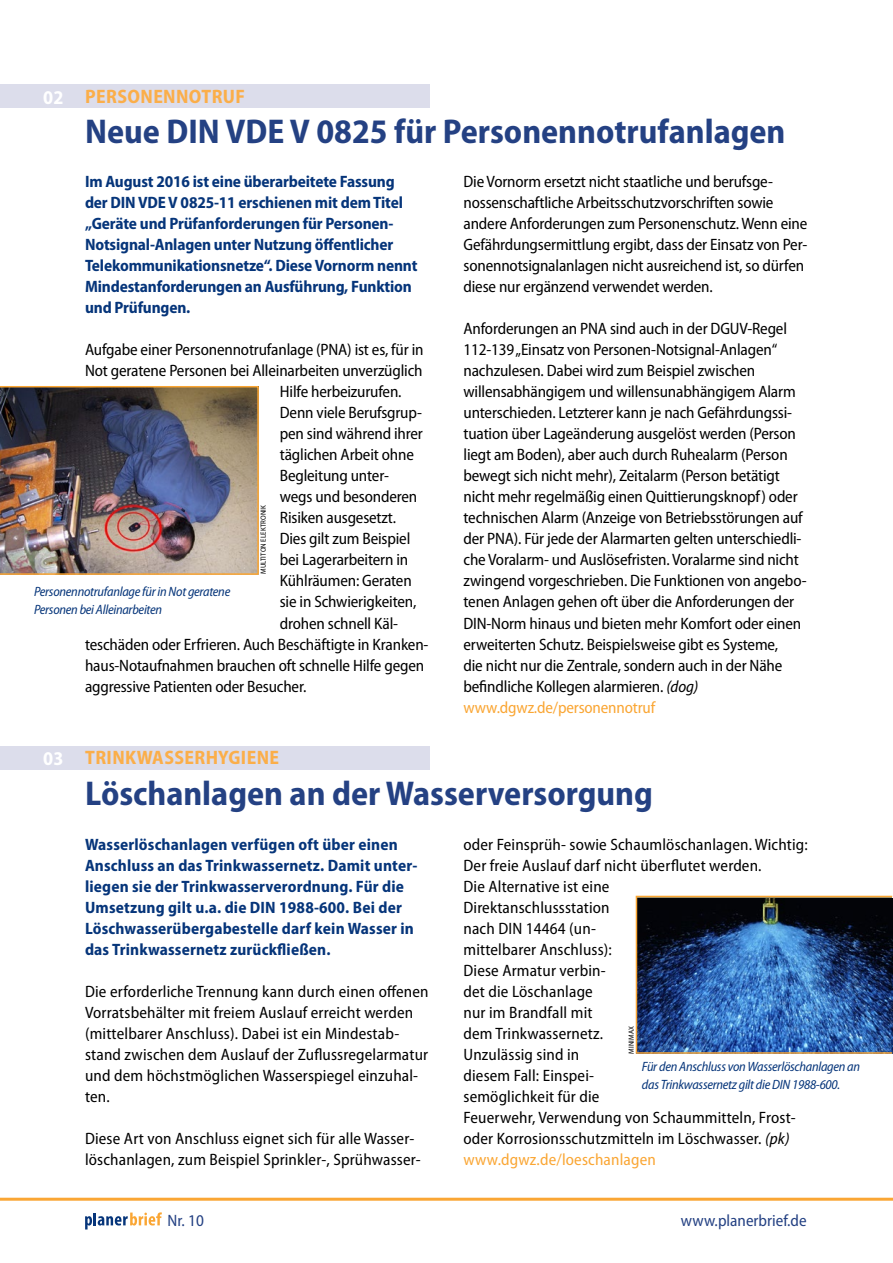
<style>
.page{position:relative;width:893px;height:1263px;background:#fff}
.page>*{position:absolute;margin:0;border:0;box-sizing:border-box;transform-origin:0 0}
.t1{font:700 semi-condensed 34.5px "Myriad Pro";color:#244183}
.t2{font:700 semi-condensed 19.5px "Myriad Pro";letter-spacing:.02em;color:#fbae49}
.t3{font:700 semi-condensed 19.5px "Myriad Pro";color:#fff}
.t4{font:semi-condensed 16.5px/21px "Myriad Pro";letter-spacing:-.01em;color:#000}
.t5{font:semi-condensed 16.5px/21px "Myriad Pro";letter-spacing:.01em;color:#000}
.t6{font:700 semi-condensed 16.5px/21px "Myriad Pro";letter-spacing:-.01em;color:#06357a}
.t7{font:700 semi-condensed 16.5px/21px "Myriad Pro";letter-spacing:.01em;color:#06357a}
.t8{font:semi-condensed 16.5px "Myriad Pro";color:#244183}
.t9{font:italic semi-condensed 13.5px/18px "Myriad Pro";letter-spacing:-.02em;color:#06357a}
.t10{font:semi-condensed 7.5px "Myriad Pro";letter-spacing:.015em;color:#000}
.s1{font-style:italic}
.s2{color:#faa634}
</style>
<div class="page">
<hr style="left:0;top:1198px;width:893px;height:3px;background:#faa634">
<div style="left:0;top:85px;width:429px;height:23px;background:#dcddeb"></div>
<svg style="left:85px;top:1212px;width:77px;height:17px"></svg>
<div style="left:0;top:746px;width:429px;height:23px;background:#dcddeb"></div>
<img style="left:0;top:386px;width:259px;height:189px">
<img style="left:637px;top:898px;width:255px;height:154px">
<hr style="left:636px;top:896px;width:256px;height:1px;background:#faa634">
<hr style="left:636px;top:1052px;width:256px;height:2px;background:#faa634">
<hr style="left:636px;top:897px;width:1px;height:156px;background:#faa634">
<p class="t2" style="left:85px;top:85px;width:161px">PERSONENNOTRUF</p>
<h1 class="t1" style="left:85px;top:112px;width:702px">Neue DIN VDE V 0825 für Personennotrufanlagen</h1>
<p class="t4" style="left:463px;top:172px;width:345px">Die Vornorm ersetzt nicht staatliche und berufsge&shy;nossenschaftliche Arbeitsschutzvorschriften sowie andere Anforderungen zum Personenschutz. Wenn eine Gefährdungsermittlung ergibt, dass der Einsatz von Per&shy;sonennotsignalanlagen nicht ausreichend ist, so dürfen diese nur ergänzend verwendet werden.</p>
<p class="t4" style="left:463px;top:319px;width:345px">Anforderungen an PNA sind auch in der DGUV-Regel 112-139 „Einsatz von Personen-Notsignal-Anlagen“ nachzulesen. Dabei wird zum Beispiel zwischen willensabhängigem und willensunabhängigem Alarm unterschieden. Letzterer kann je nach Gefährdungssi&shy;tuation über Lageänderung ausgelöst werden (Person liegt am Boden), aber auch durch Ruhealarm (Person bewegt sich nicht mehr), Zeitalarm (Person betätigt nicht mehr regelmäßig einen Quittierungsknopf) oder technischen Alarm (Anzeige von Betriebsstörungen auf der PNA). Für jede der Alarmarten gelten unterschiedli&shy;che Voralarm- und Auslösefristen. Voralarme sind nicht zwingend vorgeschrieben. Die Funktionen von angebo&shy;tenen Anlagen gehen oft über die Anforderungen der DIN-Norm hinaus und bieten mehr Komfort oder einen erweiterten Schutz. Beispielsweise gibt es Systeme,<br>die nicht nur die Zentrale, sondern auch in der Nähe befindliche Kollegen alarmieren. <span class="s1">(dog) </span><span class="s2">www.dgwz.de/personennotruf</span></p>
<p class="t3" style="left:43px;top:86px;width:22px">02</p>
<p class="t6" style="left:85px;top:172px;width:334px">Im August 2016 ist eine überarbeitete Fassung der DIN VDE V 0825-11 erschienen mit dem Titel „Geräte und Prüfanforderungen für Personen-Notsignal-Anlagen unter Nutzung öffentlicher Telekommunikationsnetze“. Diese Vornorm nennt Mindestanforderungen an Ausführung, Funktion und Prüfungen.</p>
<p class="t4" style="left:85px;top:340px;width:340px">Aufgabe einer Personennotrufanlage (PNA) ist es, für in</p>
<p class="t4" style="left:85px;top:361px;width:339px">Not geratene Personen bei Alleinarbeiten unverzüglich</p>
<p class="t4" style="left:280px;top:382px;width:123px">Hilfe herbeizurufen.</p>
<p class="t4" style="left:280px;top:403px;width:144px">Denn viele Berufsgrup-</p>
<p class="t4" style="left:280px;top:424px;width:145px">pen sind während ihrer</p>
<p class="t4" style="left:280px;top:445px;width:136px">täglichen Arbeit ohne</p>
<p class="t4" style="left:280px;top:466px;width:111px">Begleitung unter-</p>
<p class="t4" style="left:280px;top:487px;width:139px">wegs und besonderen</p>
<p class="t4" style="left:280px;top:508px;width:118px">Risiken ausgesetzt.</p>
<p class="t4" style="left:280px;top:529px;width:132px">Dies gilt zum Beispiel</p>
<p class="t4" style="left:280px;top:550px;width:130px">bei Lagerarbeitern in</p>
<p class="t4" style="left:280px;top:571px;width:133px">Kühlräumen: Geraten</p>
<p class="t4" style="left:280px;top:592px;width:138px">sie in Schwierigkeiten,</p>
<p class="t4" style="left:280px;top:613px;width:120px">drohen schnell Käl-</p>
<p class="t4" style="left:85px;top:634px;width:345px">teschäden oder Erfrieren. Auch Beschäftigte in Kranken-</p>
<p class="t4" style="left:85px;top:655px;width:341px">haus-Notaufnahmen brauchen oft schnelle Hilfe gegen</p>
<p class="t4" style="left:85px;top:676px;width:223px">aggressive Patienten oder Besucher.</p>
<p class="t10" style="left:259px;top:574px;width:71px;rotate:-90deg">MULTITON ELEKTRONIK</p>
<p class="t9" style="left:34px;top:582px;width:198px">Personennotrufanlage für in Not geratene<br>Personen bei Alleinarbeiten</p>
<p class="t3" style="left:43px;top:748px;width:22px">03</p>
<p class="t2" style="left:85px;top:747px;width:195px">TRINKWASSERHYGIENE</p>
<h1 class="t1" style="left:85px;top:774px;width:569px">Löschanlagen an der Wasserversorgung</h1>
<p class="t5" style="left:463px;top:834px;width:346px">oder Feinsprüh- sowie Schaumlöschanlagen. Wichtig:<br>Der freie Auslauf darf nicht überflutet werden.<br>Die Alternative ist eine<br>Direktanschlussstation<br>nach DIN 14464 (un-<br>mittelbarer Anschluss):<br>Diese Armatur verbin-<br>det die Löschanlage<br>nur im Brandfall mit<br>dem Trinkwassernetz.<br>Unzulässig sind in<br>diesem Fall: Einspei-<br>semöglichkeit für die<br>Feuerwehr, Verwendung von Schaummitteln, Frost&shy;oder Korrosionsschutzmitteln im Löschwasser. <span class="s1">(pk) </span><span class="s2">www.dgwz.de/loeschanlagen</span></p>
<p class="t7" style="left:85px;top:834px;width:334px">Wasserlöschanlagen verfügen oft über einen Anschluss an das Trinkwassernetz. Damit unter&shy;liegen sie der Trinkwasserverordnung. Für die Umsetzung gilt u.a. die DIN 1988-600. Bei der Löschwasserübergabestelle darf kein Wasser in das Trinkwassernetz zurückfließen.</p>
<p class="t5" style="left:85px;top:981px;width:345px">Die erforderliche Trennung kann durch einen offenen Vorratsbehälter mit freiem Auslauf erreicht werden (mittelbarer Anschluss). Dabei ist ein Mindestab&shy;stand zwischen dem Auslauf der Zuflussregelarmatur und dem höchstmöglichen Wasserspiegel einzuhal&shy;ten.</p>
<p class="t5" style="left:85px;top:1128px;width:337px">Diese Art von Anschluss eignet sich für alle Wasser&shy;löschanlagen, zum Beispiel Sprinkler-, Sprühwasser-</p>
<p class="t10" style="left:627px;top:1054px;width:29px;rotate:-90deg">MINIMAX</p>
<p class="t9" style="left:642px;top:1058px;width:220px">Für den Anschluss von Wasserlöschanlagen an das Trinkwassernetz gilt die DIN 1988-600.</p>
<p class="t8" style="left:167px;top:1211px;width:38px">Nr. 10</p>
<p class="t8" style="left:681px;top:1211px;width:127px">www.planerbrief.de</p>
</div>
